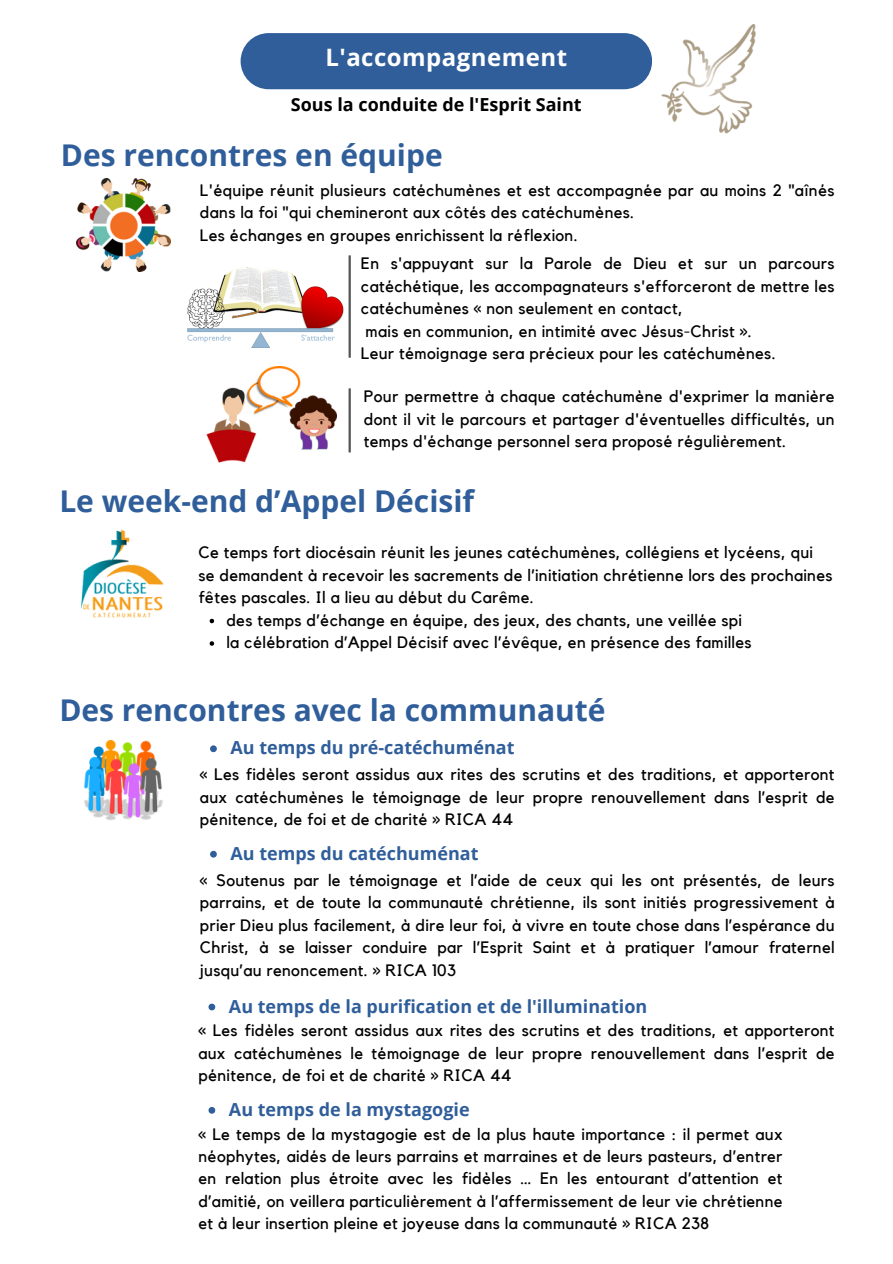
<style>
.page{position:relative;width:893px;height:1264px;background:#fff}
.page>*{position:absolute;margin:0;border:0;box-sizing:border-box;transform-origin:0 0}
.t1{font:700 30px "Open Sans";color:#305e9a}
.t2{font:700 24px "Open Sans";letter-spacing:.02em;color:#fff}
.t3{font:700 18px "Open Sans";color:#305e9a}
.t4{font:700 18px "Open Sans";color:#000}
.t5{font:16.5px/22.5px "Kollektif";letter-spacing:.02em;color:#000;text-align:justify}
</style>
<div class="page">
<img style="left:84px;top:741px;width:79px;height:79px">
<img style="left:76px;top:179px;width:94px;height:93px">
<img style="left:187px;top:267px;width:157px;height:80px">
<img style="left:80px;top:529px;width:84px;height:89px">
<img style="left:206px;top:367px;width:130px;height:96px">
<svg style="left:210px;top:745px;width:7px;height:7px"></svg>
<svg style="left:210px;top:850px;width:7px;height:7px"></svg>
<svg style="left:208px;top:1003px;width:7px;height:7px"></svg>
<svg style="left:208px;top:1107px;width:7px;height:6px"></svg>
<svg style="left:210px;top:618px;width:4px;height:5px"></svg>
<svg style="left:210px;top:641px;width:4px;height:4px"></svg>
<div style="left:240px;top:33px;width:412px;height:56px;background:#305e9a;border-radius:28px"></div>
<img style="left:661px;top:24px;width:95px;height:110px">
<hr style="left:348px;top:255px;width:3px;height:103px;background:#545454">
<hr style="left:348px;top:388px;width:3px;height:64px;background:#545454">
<p class="t2" style="left:325px;top:40px;width:243px">L'accompagnement</p>
<p class="t4" style="left:291px;top:92px;width:292px">Sous la conduite de l'Esprit Saint</p>
<p class="t1" style="left:61px;top:134px;width:383px">Des rencontres en équipe</p>
<p class="t5" style="left:200px;top:179px;width:636px">L'équipe réunit plusieurs catéchumènes et est accompagnée par au moins 2 "aînés dans la foi "qui chemineront aux côtés des catéchumènes.</p>
<p class="t5" style="left:200px;top:224px;width:379px">Les échanges en groupes enrichissent la réflexion.</p>
<p class="t5" style="left:361px;top:253px;width:475px">En s'appuyant sur la Parole de Dieu et sur un parcours catéchétique, les accompagnateurs s'efforceront de mettre les catéchumènes « non seulement en contact,</p>
<p class="t5" style="left:365px;top:320px;width:387px">mais en communion, en intimité avec Jésus-Christ ».</p>
<p class="t5" style="left:361px;top:343px;width:416px">Leur témoignage sera précieux pour les catéchumènes.</p>
<p class="t5" style="left:364px;top:386px;width:472px">Pour permettre à chaque catéchumène d'exprimer la manière dont il vit le parcours et partager d'éventuelles difficultés, un temps d'échange personnel sera proposé régulièrement.</p>
<p class="t1" style="left:59px;top:480px;width:416px">Le week-end d’Appel Décisif</p>
<p class="t5" style="left:198px;top:541px;width:635px;text-align:left">Ce temps fort diocésain réunit les jeunes catéchumènes, collégiens et lycéens, qui se demandent à recevoir les sacrements de l’initiation chrétienne lors des prochaines fêtes pascales. Il a lieu au début du Carême.</p>
<p class="t5" style="left:226px;top:609px;width:517px">des temps d’échange en équipe, des jeux, des chants, une veillée spi</p>
<p class="t5" style="left:226px;top:631px;width:526px">la célébration d’Appel Décisif avec l’évêque, en présence des familles</p>
<p class="t1" style="left:59px;top:689px;width:547px">Des rencontres avec la communauté</p>
<p class="t3" style="left:230px;top:735px;width:285px">Au temps du pré-catéchuménat</p>
<p class="t5" style="left:200px;top:763px;width:636px">« Les fidèles seront assidus aux rites des scrutins et des traditions, et apporteront aux catéchumènes le témoignage de leur propre renouvellement dans l’esprit de pénitence, de foi et de charité » RICA 44</p>
<p class="t3" style="left:230px;top:840px;width:249px">Au temps du catéchuménat</p>
<p class="t5" style="left:200px;top:869px;width:636px">« Soutenus par le témoignage et l’aide de ceux qui les ont présentés, de leurs parrains, et de toute la communauté chrétienne, ils sont initiés progressivement à prier Dieu plus facilement, à dire leur foi, à vivre en toute chose dans l’espérance du Christ, à se laisser conduire par l’Esprit Saint et à pratiquer l’amour fraternel jusqu’au renoncement. » RICA 103</p>
<p class="t3" style="left:229px;top:993px;width:420px">Au temps de la purification et de l'illumination</p>
<p class="t5" style="left:198px;top:1019px;width:637px">« Les fidèles seront assidus aux rites des scrutins et des traditions, et apporteront aux catéchumènes le témoignage de leur propre renouvellement dans l’esprit de pénitence, de foi et de charité » RICA 44</p>
<p class="t3" style="left:229px;top:1096px;width:242px">Au temps de la mystagogie</p>
<p class="t5" style="left:198px;top:1123px;width:585px">« Le temps de la mystagogie est de la plus haute importance : il permet aux néophytes, aidés de leurs parrains et marraines et de leurs pasteurs, d’entrer en relation plus étroite avec les fidèles … En les entourant d’attention et d’amitié, on veillera particulièrement à l’affermissement de leur vie chrétienne et à leur insertion pleine et joyeuse dans la communauté » RICA 238</p>
</div>
